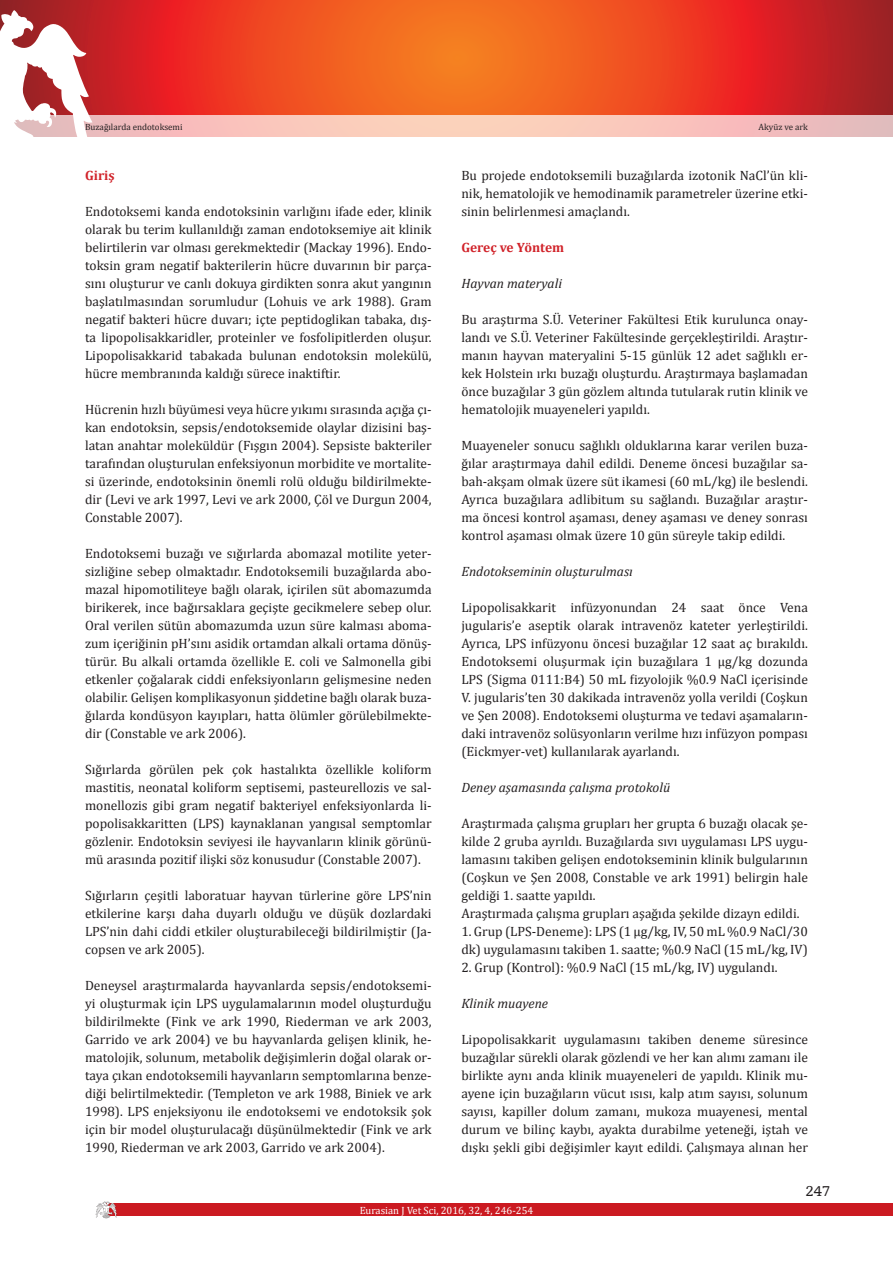
<style>
.page{position:relative;width:893px;height:1263px;background:#fff}
.page>*{position:absolute;margin:0;border:0;box-sizing:border-box;transform-origin:0 0}
.t1{font:15px "Humanist Slabserif 712 BT";color:#231f20}
.t2{font:13.5px/18px "Cambria";color:#231f20;text-align:justify}
.t3{font:italic 13.5px "Cambria";color:#231f20}
.t4{font:700 13.5px "Cambria";color:#d1232a}
.t5{font:10.5px "Cambria";color:#fff}
.t6{font:9px "Cambria";color:#231f20}
</style>
<div class="page">
<svg style="left:0;top:0;width:893px;height:115px"></svg>
<div style="left:106px;top:1203px;width:787px;height:13px;background:#cb1a21"></div>
<svg style="left:0;top:10px;width:92px;height:127px"></svg>
<svg style="left:96px;top:1201px;width:21px;height:17px"></svg>
<svg style="left:0;top:115px;width:893px;height:21px"></svg>
<p class="t6" style="left:85px;top:121px;width:99px">Buzağılarda endotoksemi</p>
<p class="t6" style="left:758px;top:121px;width:51px">Akyüz ve ark</p>
<p class="t2" style="left:461px;top:166px;width:348px">Bu projede endotoksemili buzağılarda izotonik NaCl’ün kli&shy;nik, hematolojik ve hemodinamik parametreler üzerine etki&shy;sinin belirlenmesi amaçlandı.</p>
<p class="t4" style="left:461px;top:238px;width:104px">Gereç ve Yöntem</p>
<p class="t3" style="left:461px;top:274px;width:102px">Hayvan materyali</p>
<p class="t2" style="left:461px;top:310px;width:348px">Bu araştırma S.Ü. Veteriner Fakültesi Etik kurulunca onay&shy;landı ve S.Ü. Veteriner Fakültesinde gerçekleştirildi. Araştır&shy;manın hayvan materyalini 5-15 günlük 12 adet sağlıklı er&shy;kek Holstein ırkı buzağı oluşturdu. Araştırmaya başlamadan önce buzağılar 3 gün gözlem altında tutularak rutin klinik ve hematolojik muayeneleri yapıldı.</p>
<p class="t2" style="left:461px;top:436px;width:348px">Muayeneler sonucu sağlıklı olduklarına karar verilen buza&shy;ğılar araştırmaya dahil edildi. Deneme öncesi buzağılar sa&shy;bah-akşam olmak üzere süt ikamesi (60 mL/kg) ile beslendi.<br>Ayrıca buzağılara adlibitum su sağlandı. Buzağılar araştır&shy;ma öncesi kontrol aşaması, deney aşaması ve deney sonrası kontrol aşaması olmak üzere 10 gün süreyle takip edildi.</p>
<p class="t3" style="left:461px;top:562px;width:173px">Endotokseminin oluşturulması</p>
<p class="t2" style="left:461px;top:598px;width:348px">Lipopolisakkarit infüzyonundan 24 saat önce Vena jugularis’e aseptik olarak intravenöz kateter yerleştirildi.<br>Ayrıca, LPS infüzyonu öncesi buzağılar 12 saat aç bırakıldı.<br>Endotoksemi oluşurmak için buzağılara 1 µg/kg dozunda LPS (Sigma 0111:B4) 50 mL fizyolojik %0.9 NaCl içerisinde V. jugularis’ten 30 dakikada intravenöz yolla verildi (Coşkun ve Şen 2008). Endotoksemi oluşturma ve tedavi aşamaların&shy;daki intravenöz solüsyonların verilme hızı infüzyon pompası (Eickmyer-vet) kullanılarak ayarlandı.</p>
<p class="t3" style="left:461px;top:778px;width:210px">Deney aşamasında çalışma protokolü</p>
<p class="t2" style="left:461px;top:814px;width:348px;text-align:left">Araştırmada çalışma grupları her grupta 6 buzağı olacak şe&shy;kilde 2 gruba ayrıldı. Buzağılarda sıvı uygulaması LPS uygu&shy;lamasını takiben gelişen endotokseminin klinik bulgularının (Coşkun ve Şen 2008, Constable ve ark 1991) belirgin hale geldiği 1. saatte yapıldı.<br>Araştırmada çalışma grupları aşağıda şekilde dizayn edildi.</p>
<p class="t2" style="left:461px;top:922px;width:348px">1. Grup (LPS-Deneme): LPS (1 µg/kg, IV, 50 mL %0.9 NaCl/30 dk) uygulamasını takiben 1. saatte; %0.9 NaCl (15 mL/kg, IV)</p>
<p class="t2" style="left:461px;top:958px;width:318px">2. Grup (Kontrol): %0.9 NaCl (15 mL/kg, IV) uygulandı.</p>
<p class="t3" style="left:461px;top:994px;width:88px">Klinik muayene</p>
<p class="t2" style="left:461px;top:1030px;width:348px">Lipopolisakkarit uygulamasını takiben deneme süresince buzağılar sürekli olarak gözlendi ve her kan alımı zamanı ile birlikte aynı anda klinik muayeneleri de yapıldı. Klinik mu&shy;ayene için buzağıların vücut ısısı, kalp atım sayısı, solunum sayısı, kapiller dolum zamanı, mukoza muayenesi, mental durum ve bilinç kaybı, ayakta durabilme yeteneği, iştah ve dışkı şekli gibi değişimler kayıt edildi. Çalışmaya alınan her</p>
<p class="t4" style="left:85px;top:166px;width:31px">Giriş</p>
<p class="t2" style="left:85px;top:202px;width:348px">Endotoksemi kanda endotoksinin varlığını ifade eder, klinik olarak bu terim kullanıldığı zaman endotoksemiye ait klinik belirtilerin var olması gerekmektedir (Mackay 1996). Endo&shy;toksin gram negatif bakterilerin hücre duvarının bir parça&shy;sını oluşturur ve canlı dokuya girdikten sonra akut yangının başlatılmasından sorumludur (Lohuis ve ark 1988). Gram negatif bakteri hücre duvarı; içte peptidoglikan tabaka, dış&shy;ta lipopolisakkaridler, proteinler ve fosfolipitlerden oluşur.<br>Lipopolisakkarid tabakada bulunan endotoksin molekülü, hücre membranında kaldığı sürece inaktiftir.</p>
<p class="t2" style="left:85px;top:400px;width:348px">Hücrenin hızlı büyümesi veya hücre yıkımı sırasında açığa çı&shy;kan endotoksin, sepsis/endotoksemide olaylar dizisini baş&shy;latan anahtar moleküldür (Fışgın 2004). Sepsiste bakteriler tarafından oluşturulan enfeksiyonun morbidite ve mortalite&shy;si üzerinde, endotoksinin önemli rolü olduğu bildirilmekte&shy;dir (Levi ve ark 1997, Levi ve ark 2000, Çöl ve Durgun 2004, Constable 2007).</p>
<p class="t2" style="left:85px;top:544px;width:348px">Endotoksemi buzağı ve sığırlarda abomazal motilite yeter&shy;sizliğine sebep olmaktadır. Endotoksemili buzağılarda abo&shy;mazal hipomotiliteye bağlı olarak, içirilen süt abomazumda birikerek, ince bağırsaklara geçişte gecikmelere sebep olur.<br>Oral verilen sütün abomazumda uzun süre kalması aboma&shy;zum içeriğinin pH’sını asidik ortamdan alkali ortama dönüş&shy;türür. Bu alkali ortamda özellikle E. coli ve Salmonella gibi etkenler çoğalarak ciddi enfeksiyonların gelişmesine neden olabilir. Gelişen komplikasyonun şiddetine bağlı olarak buza&shy;ğılarda kondüsyon kayıpları, hatta ölümler görülebilmekte&shy;dir (Constable ve ark 2006).</p>
<p class="t2" style="left:85px;top:760px;width:348px">Sığırlarda görülen pek çok hastalıkta özellikle koliform mastitis, neonatal koliform septisemi, pasteurellozis ve sal&shy;monellozis gibi gram negatif bakteriyel enfeksiyonlarda li&shy;popolisakkaritten (LPS) kaynaklanan yangısal semptomlar gözlenir. Endotoksin seviyesi ile hayvanların klinik görünü&shy;mü arasında pozitif ilişki söz konusudur (Constable 2007).</p>
<p class="t2" style="left:85px;top:886px;width:348px">Sığırların çeşitli laboratuar hayvan türlerine göre LPS’nin etkilerine karşı daha duyarlı olduğu ve düşük dozlardaki LPS’nin dahi ciddi etkiler oluşturabileceği bildirilmiştir (Ja&shy;copsen ve ark 2005).</p>
<p class="t2" style="left:85px;top:976px;width:348px">Deneysel araştırmalarda hayvanlarda sepsis/endotoksemi&shy;yi oluşturmak için LPS uygulamalarının model oluşturduğu bildirilmekte (Fink ve ark 1990, Riederman ve ark 2003, Garrido ve ark 2004) ve bu hayvanlarda gelişen klinik, he&shy;matolojik, solunum, metabolik değişimlerin doğal olarak or&shy;taya çıkan endotoksemili hayvanların semptomlarına benze&shy;diği belirtilmektedir. (Templeton ve ark 1988, Biniek ve ark 1998). LPS enjeksiyonu ile endotoksemi ve endotoksik şok için bir model oluşturulacağı düşünülmektedir (Fink ve ark 1990, Riederman ve ark 2003, Garrido ve ark 2004).</p>
<p class="t5" style="left:360px;top:1204px;width:175px">Eurasian J Vet Sci, 2016, 32, 4, 246-254</p>
<p class="t1" style="left:805px;top:1181px;width:27px">247</p>
</div>
